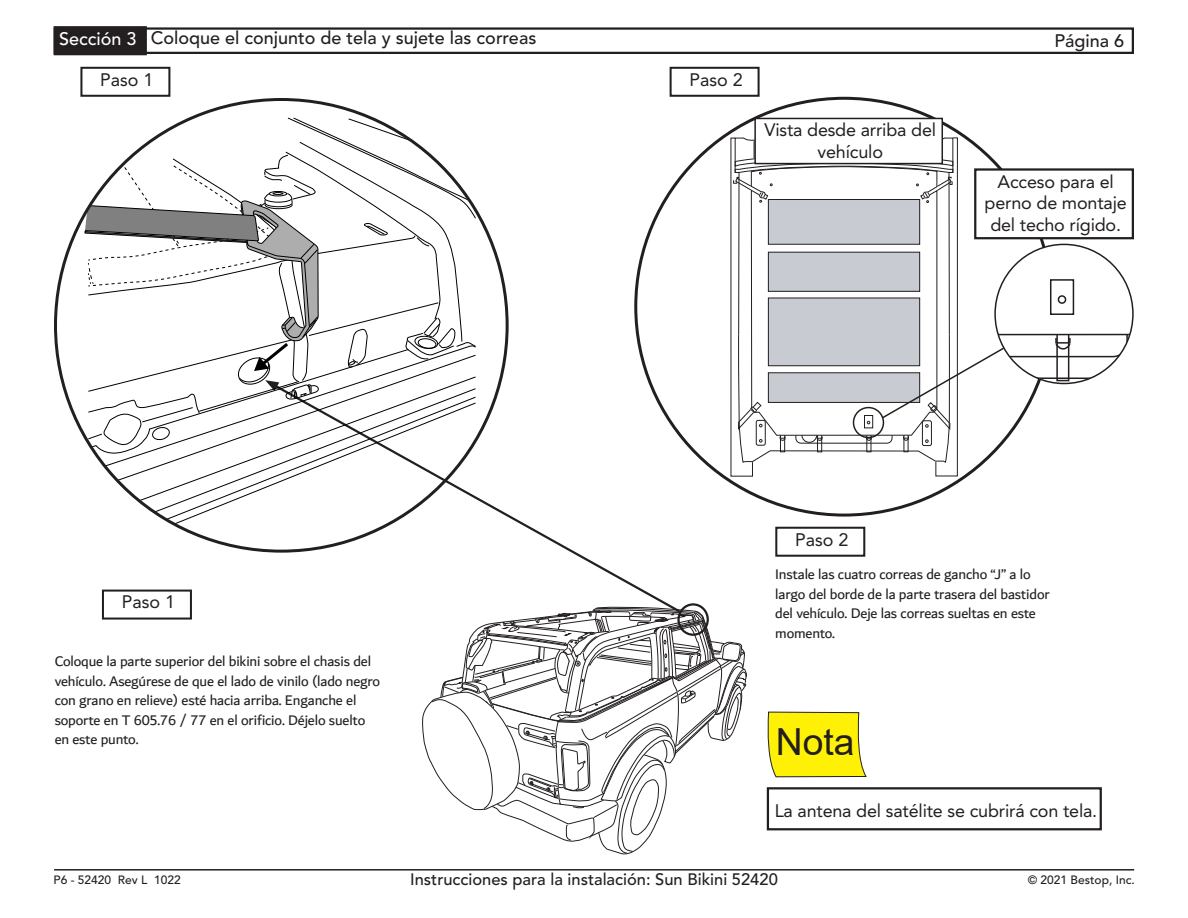
<style>
.page{position:relative;width:1188px;height:918px;background:#fff}
.page>*{position:absolute;margin:0;border:0;box-sizing:border-box;transform-origin:0 0}
.t1{font:37.35px "Arial";color:#231f20}
.t2{font:18px/21.6px "Avenir LT Std";letter-spacing:-.01em;color:#231f20;text-align:center}
.t3{font:500 18px "Avenir LT Std";color:#231f20}
.t4{font:500 18px "Avenir LT Std";color:#fff}
.t5{font:500 16.5px "Avenir LT Std";color:#231f20}
.t6{font:15px/19.5px "Dubai";letter-spacing:-.01em;color:#231f20}
.t7{font:500 12px "Avenir LT Std";color:#231f20}
</style>
<div class="page">
<hr style="left:54px;top:869px;width:1080px;height:2px;background:#231f20">
<div style="left:54px;top:27px;width:1080px;height:27px;border:2px solid #231f20"></div>
<svg style="left:422px;top:607px;width:325px;height:247px"></svg>
<svg style="left:730px;top:137px;width:403px;height:340px"></svg>
<div style="left:55px;top:27px;width:91px;height:27px;background:#231f20"></div>
<div style="left:54px;top:26px;width:93px;height:29px;border:2px solid #231f20"></div>
<svg style="left:669px;top:66px;width:91px;height:31px"></svg>
<svg style="left:297px;top:382px;width:385px;height:232px"></svg>
<svg style="left:775px;top:526px;width:91px;height:31px"></svg>
<div style="left:677px;top:603px;width:32px;height:33px;border:2px solid #231f20;border-radius:50%"></div>
<svg style="left:204px;top:539px;width:273px;height:12px"></svg>
<svg style="left:164px;top:457px;width:313px;height:82px"></svg>
<svg style="left:126px;top:491px;width:350px;height:29px"></svg>
<svg style="left:96px;top:457px;width:380px;height:34px"></svg>
<svg style="left:85px;top:117px;width:392px;height:340px"></svg>
<svg style="left:80px;top:66px;width:91px;height:31px"></svg>
<svg style="left:101px;top:589px;width:91px;height:31px"></svg>
<div style="left:755px;top:118px;width:187px;height:46px;background:#fff"></div>
<div style="left:754px;top:118px;width:189px;height:46px;border:2px solid #231f20"></div>
<div style="left:767px;top:787px;width:335px;height:43px;border:2px solid #231f20"></div>
<svg style="left:767px;top:712px;width:100px;height:65px"></svg>
<p class="t4" style="left:59px;top:29px;width:79px">Sección 3</p>
<p class="t3" style="left:151px;top:28px;width:387px">Coloque el conjunto de tela y sujete las correas</p>
<p class="t2" style="left:100px;top:69px;width:55px">Paso 1</p>
<p class="t2" style="left:122px;top:591px;width:55px">Paso 1</p>
<p class="t6" style="left:55px;top:652px;width:327px">Coloque la parte superior del bikini sobre el chasis del vehículo. Asegúrese de que el lado de vinilo (lado negro con grano en relieve) esté hacia arriba. Enganche el soporte en T 605.76 / 77 en el orificio. Déjelo suelto en este punto.</p>
<p class="t2" style="left:689px;top:69px;width:55px">Paso 2</p>
<p class="t2" style="left:765px;top:119px;width:173px">Vista desde arriba del vehículo</p>
<p class="t3" style="left:1055px;top:30px;width:71px">Página 6</p>
<p class="t2" style="left:985px;top:171px;width:144px">Acceso para el perno de montaje del techo rígido.</p>
<p class="t2" style="left:795px;top:529px;width:55px">Paso 2</p>
<p class="t6" style="left:775px;top:564px;width:276px">Instale las cuatro correas de gancho “J” a lo largo del borde de la parte trasera del bastidor del vehículo. Deje las correas sueltas en este momento.</p>
<p class="t1" style="left:776px;top:717px;width:80px">Nota</p>
<p class="t2" style="left:775px;top:800px;width:324px">La antena del satélite se cubrirá con tela.</p>
<p class="t7" style="left:54px;top:873px;width:129px">P6 - 52420 Rev L 1022</p>
<p class="t5" style="left:410px;top:870px;width:369px">Instrucciones para la instalación: Sun Bikini 52420</p>
<p class="t7" style="left:1028px;top:873px;width:109px">© 2021 Bestop, Inc.</p>
</div>
